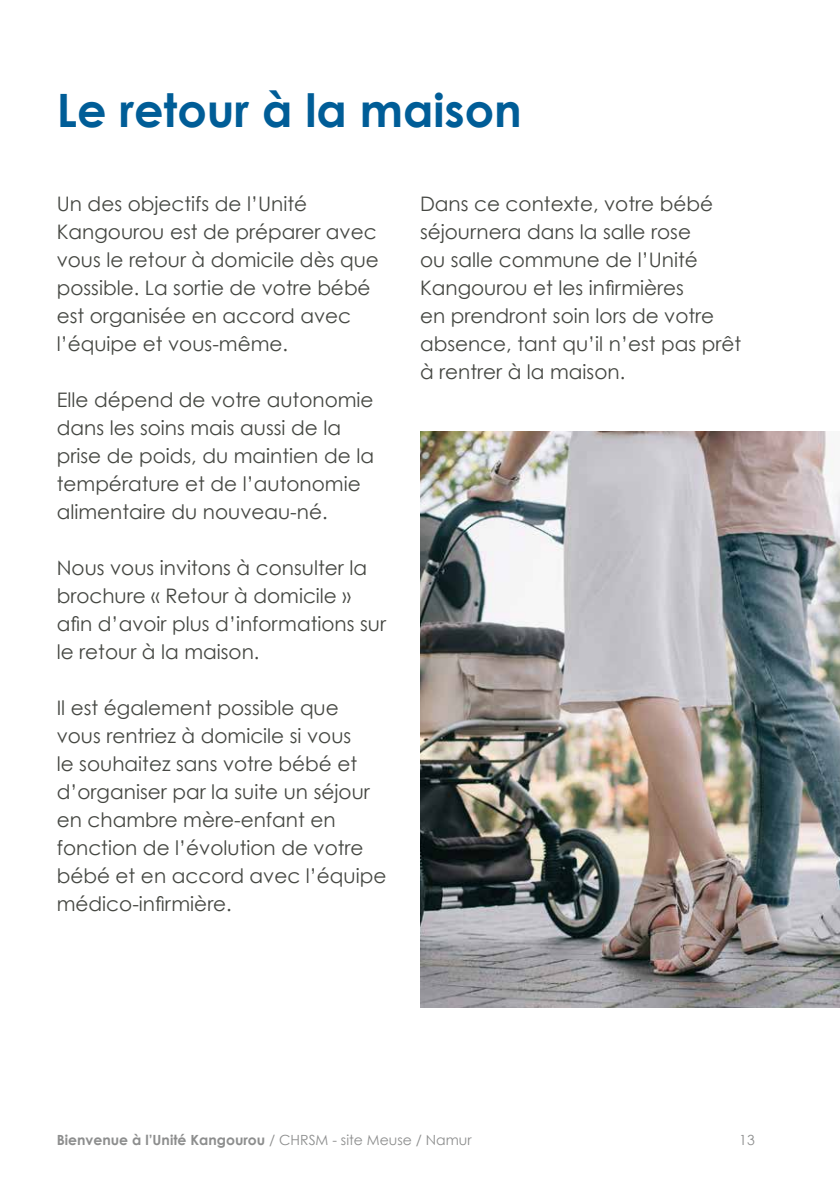
<style>
.page{position:relative;width:840px;height:1191px;background:#fff}
.page>*{position:absolute;margin:0;border:0;box-sizing:border-box;transform-origin:0 0}
.t1{font:700 46px "Century Gothic";color:#005d97}
.t2{font:20px/28px "Century Gothic";color:#454742}
.t3{font:700 14px "Century Gothic";color:#8d8e8e}
.t4{font:14px "Century Gothic";color:#8d8e8e}
.s1{font-weight:400}
</style>
<div class="page">
<img style="left:420px;top:431px;width:419px;height:576px">
<h1 class="t1" style="left:57px;top:75px;width:466px">Le retour à la maison</h1>
<p class="t2" style="left:57px;top:190px;width:323px">Un des objectifs de l’Unité<br>Kangourou est de préparer avec vous le retour à domicile dès que possible. La sortie de votre bébé est organisée en accord avec l’équipe et vous-même.</p>
<p class="t2" style="left:57px;top:386px;width:318px">Elle dépend de votre autonomie dans les soins mais aussi de la prise de poids, du maintien de la température et de l’autonomie alimentaire du nouveau-né.</p>
<p class="t2" style="left:57px;top:554px;width:330px">Nous vous invitons à consulter la brochure « Retour à domicile » afin d’avoir plus d’informations sur le retour à la maison.</p>
<p class="t2" style="left:57px;top:694px;width:331px">Il est également possible que vous rentriez à domicile si vous<br>le souhaitez sans votre bébé et d’organiser par la suite un séjour en chambre mère-enfant en fonction de l’évolution de votre bébé et en accord avec l’équipe médico-infirmière.</p>
<p class="t2" style="left:420px;top:190px;width:322px">Dans ce contexte, votre bébé séjournera dans la salle rose<br>ou salle commune de l’Unité<br>Kangourou et les infirmières<br>en prendront soin lors de votre absence, tant qu’il n’est pas prêt à rentrer à la maison.</p>
<p class="t3" style="left:57px;top:1129px;width:416px">Bienvenue à l’Unité Kangourou <span class="s1">/ CHRSM - site Meuse / Namur</span></p>
<p class="t4" style="left:738px;top:1130px;width:17px">13</p>
</div>
